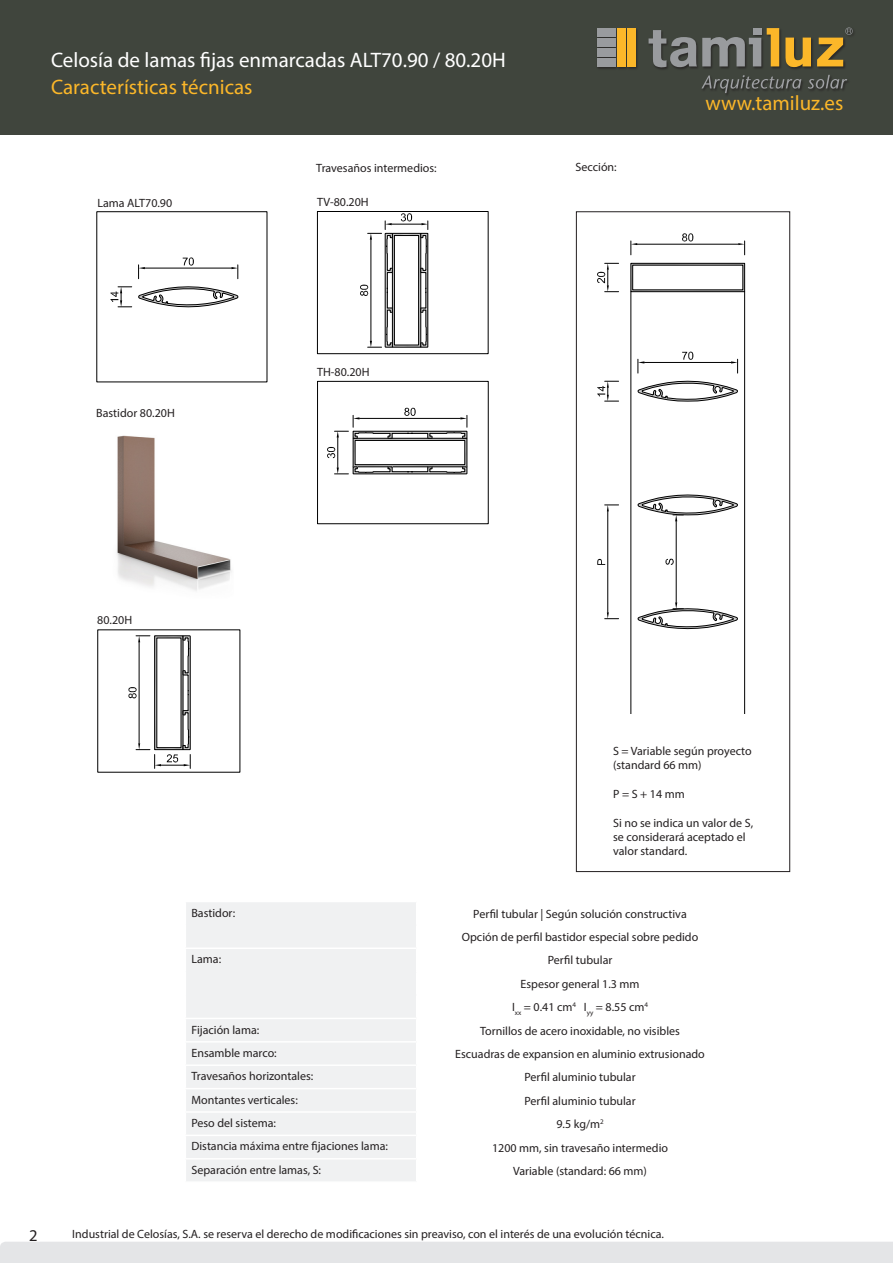
<style>
.page{position:relative;width:893px;height:1263px;background:#fff}
.page>*{position:absolute;margin:0;border:0;box-sizing:border-box;transform-origin:0 0}
.t1{font:21px "Myriad Pro";color:#fff}
.t2{font:21px "Myriad Pro";color:#fcb729}
.t3{font:20.85px "Myriad Pro";color:#fcb729}
.t4{font:16.5px "Myriad Pro";color:#231f20}
.t5{font:12px/14.4px "Myriad Pro";color:#231f20}
</style>
<div class="page">
<div style="left:0;top:0;width:893px;height:135px;background:#40453d"></div>
<div style="left:0;top:1242px;width:893px;height:21px;background:#e4e5e7"></div>
<svg style="left:96px;top:211px;width:172px;height:172px"></svg>
<div style="left:186px;top:902px;width:230px;height:279px;background:#f0f1f2"></div>
<hr style="left:185px;top:947px;width:232px;height:2px;background:#fff">
<hr style="left:185px;top:1018px;width:232px;height:1px;background:#fff">
<hr style="left:185px;top:1041px;width:232px;height:1px;background:#fff">
<hr style="left:185px;top:1064px;width:232px;height:2px;background:#fff">
<hr style="left:185px;top:1088px;width:232px;height:1px;background:#fff">
<hr style="left:185px;top:1111px;width:232px;height:2px;background:#fff">
<hr style="left:185px;top:1134px;width:232px;height:2px;background:#fff">
<hr style="left:185px;top:1158px;width:232px;height:1px;background:#fff">
<div style="left:596px;top:27px;width:260px;height:70px;background:#231f20;opacity:.75"></div>
<svg style="left:701px;top:75px;width:100px;height:18px"></svg>
<svg style="left:808px;top:75px;width:39px;height:14px"></svg>
<div style="left:597px;top:58px;width:19px;height:9px;background:#999b9e"></div>
<div style="left:597px;top:28px;width:19px;height:9px;background:#999b9e"></div>
<div style="left:597px;top:38px;width:19px;height:9px;background:#999b9e"></div>
<div style="left:597px;top:48px;width:19px;height:9px;background:#999b9e"></div>
<div style="left:617px;top:28px;width:9px;height:39px;background:#fcb729"></div>
<div style="left:627px;top:28px;width:9px;height:39px;background:#fcb729"></div>
<svg style="left:817px;top:27px;width:36px;height:39px"></svg>
<svg style="left:785px;top:38px;width:26px;height:29px"></svg>
<svg style="left:767px;top:28px;width:12px;height:38px"></svg>
<svg style="left:649px;top:30px;width:112px;height:38px"></svg>
<div style="left:753px;top:28px;width:8px;height:7px;background:#999b9e"></div>
<img style="left:117px;top:435px;width:115px;height:156px">
<svg style="left:97px;top:629px;width:144px;height:144px"></svg>
<svg style="left:316px;top:211px;width:173px;height:144px"></svg>
<svg style="left:317px;top:380px;width:172px;height:145px"></svg>
<svg style="left:575px;top:211px;width:201px;height:502px"></svg>
<div style="left:576px;top:212px;width:214px;height:660px;border:1px solid #231f20"></div>
<p class="t1" style="left:51px;top:47px;width:456px">Celosía de lamas fijas enmarcadas ALT70.90 / 80.20H</p>
<p class="t2" style="left:51px;top:74px;width:203px">Características técnicas</p>
<p class="t5" style="left:316px;top:160px;width:122px">Travesaños intermedios:</p>
<p class="t5" style="left:97px;top:196px;width:76px">Lama ALT70.90</p>
<p class="t5" style="left:317px;top:194px;width:53px">TV-80.20H</p>
<p class="t5" style="left:96px;top:405px;width:80px">Bastidor 80.20H</p>
<p class="t5" style="left:317px;top:364px;width:54px">TH-80.20H</p>
<p class="t5" style="left:575px;top:159px;width:43px">Sección:</p>
<p class="t3" style="left:705px;top:90px;width:139px">www.tamiluz.es</p>
<p class="t5" style="left:97px;top:613px;width:36px">80.20H</p>
<p class="t5" style="left:613px;top:743px;width:140px">S = Variable según proyecto (standard 66 mm)</p>
<p class="t5" style="left:613px;top:786px;width:73px">P = S + 14 mm</p>
<p class="t5" style="left:613px;top:815px;width:142px">Si no se indica un valor de S, se considerará aceptado el valor standard.</p>
<p class="t5" style="left:191px;top:905px;width:45px">Bastidor:</p>
<p class="t5" style="left:473px;top:906px;width:215px">Perfil tubular | Según solución constructiva</p>
<p class="t5" style="left:462px;top:930px;width:238px">Opción de perfil bastidor especial sobre pedido</p>
<p class="t5" style="left:191px;top:952px;width:31px">Lama:</p>
<p class="t5" style="left:548px;top:953px;width:66px">Perfil tubular</p>
<p class="t5" style="left:520px;top:976px;width:121px">Espesor general 1.3 mm</p>
<p class="t5" style="left:512px;top:1000px;width:138px">I<sub>xx</sub> = 0.41 cm<sup>4</sup> I<sub>yy</sub> = 8.55 cm<sup>4</sup></p>
<p class="t5" style="left:191px;top:1022px;width:69px">Fijación lama:</p>
<p class="t5" style="left:480px;top:1023px;width:201px">Tornillos de acero inoxidable, no visibles</p>
<p class="t5" style="left:191px;top:1045px;width:87px">Ensamble marco:</p>
<p class="t5" style="left:455px;top:1046px;width:251px">Escuadras de expansion en aluminio extrusionado</p>
<p class="t5" style="left:191px;top:1069px;width:123px">Travesaños horizontales:</p>
<p class="t5" style="left:524px;top:1070px;width:113px">Perfil aluminio tubular</p>
<p class="t5" style="left:191px;top:1092px;width:108px">Montantes verticales:</p>
<p class="t5" style="left:524px;top:1093px;width:113px">Perfil aluminio tubular</p>
<p class="t5" style="left:191px;top:1116px;width:86px">Peso del sistema:</p>
<p class="t5" style="left:556px;top:1117px;width:49px">9.5 kg/m<sup>2</sup></p>
<p class="t5" style="left:191px;top:1139px;width:198px">Distancia máxima entre fijaciones lama:</p>
<p class="t5" style="left:492px;top:1140px;width:177px">1200 mm, sin travesaño intermedio</p>
<p class="t5" style="left:191px;top:1162px;width:131px">Separación entre lamas, S:</p>
<p class="t5" style="left:513px;top:1163px;width:135px">Variable (standard: 66 mm)</p>
<p class="t4" style="left:29px;top:1225px;width:10px">2</p>
<p class="t5" style="left:72px;top:1226px;width:593px">Industrial de Celosías, S.A. se reserva el derecho de modificaciones sin preaviso, con el interés de una evolución técnica.</p>
</div>
